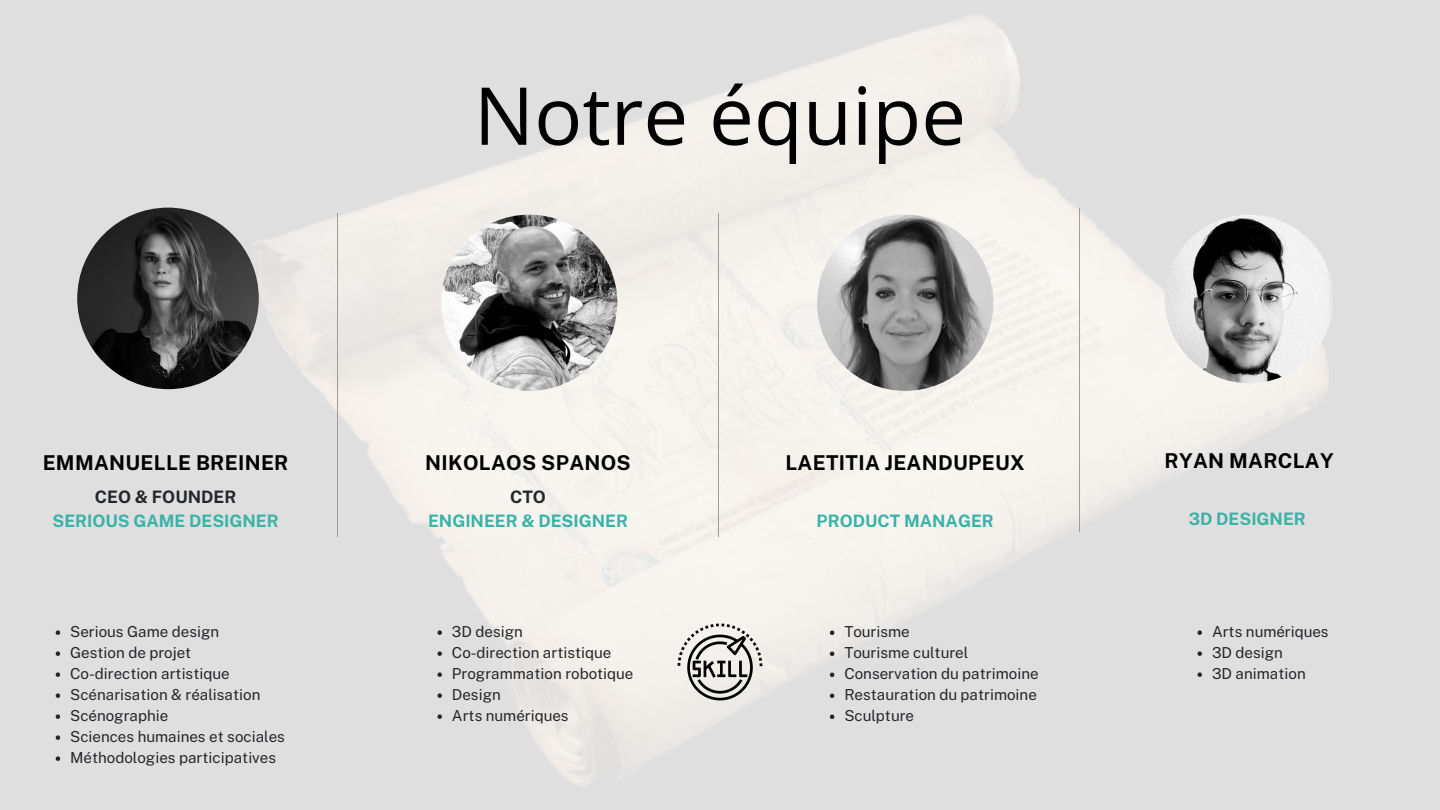
<style>
.page{position:relative;width:1440px;height:810px;background:#fff}
.page>*{position:absolute;margin:0;border:0;box-sizing:border-box;transform-origin:0 0}
.t1{font:80px "Open Sans";color:#000}
.t2{font:700 20.4px "Public Sans";letter-spacing:.015em;color:#000}
.t3{font:700 17.2px "Public Sans";color:#39b2a7}
.t4{font:700 17.2px "Public Sans";color:#252629}
.t5{font:15.2px/21px "Public Sans";color:#252629}
</style>
<div class="page">
<img style="left:0;top:0;width:1440px;height:810px">
<img style="left:441px;top:215px;width:176px;height:176px;border-radius:50%">
<img style="left:817px;top:215px;width:176px;height:176px;border-radius:50%">
<img style="left:77px;top:208px;width:182px;height:181px;border-radius:50%">
<hr style="left:337px;top:213px;width:1px;height:324px;background:#a19c95">
<hr style="left:719px;top:213px;width:1px;height:324px;background:#a19c95">
<img style="left:1165px;top:215px;width:169px;height:168px;border-radius:50%">
<hr style="left:718px;top:213px;width:1px;height:324px;background:#a19c95">
<hr style="left:1079px;top:208px;width:1px;height:324px;background:#a19c95">
<svg style="left:678px;top:624px;width:84px;height:76px;background:#bbb9b5"></svg>
<svg style="left:56px;top:630px;width:4px;height:5px"></svg>
<svg style="left:56px;top:651px;width:4px;height:5px"></svg>
<svg style="left:56px;top:672px;width:4px;height:5px"></svg>
<svg style="left:56px;top:693px;width:4px;height:5px"></svg>
<svg style="left:56px;top:714px;width:4px;height:5px"></svg>
<svg style="left:56px;top:735px;width:4px;height:5px"></svg>
<svg style="left:56px;top:756px;width:4px;height:5px"></svg>
<svg style="left:437px;top:630px;width:5px;height:5px"></svg>
<svg style="left:437px;top:651px;width:5px;height:5px"></svg>
<svg style="left:437px;top:672px;width:5px;height:5px"></svg>
<svg style="left:437px;top:693px;width:5px;height:5px"></svg>
<svg style="left:437px;top:714px;width:5px;height:5px"></svg>
<svg style="left:830px;top:631px;width:4px;height:4px"></svg>
<svg style="left:830px;top:652px;width:4px;height:4px"></svg>
<svg style="left:830px;top:673px;width:4px;height:4px"></svg>
<svg style="left:830px;top:694px;width:4px;height:4px"></svg>
<svg style="left:830px;top:715px;width:4px;height:4px"></svg>
<svg style="left:1197px;top:630px;width:5px;height:5px"></svg>
<svg style="left:1197px;top:651px;width:5px;height:5px"></svg>
<svg style="left:1197px;top:672px;width:5px;height:5px"></svg>
<h2 class="t2" style="left:43px;top:451px;width:247px">EMMANUELLE BREINER</h2>
<p class="t4" style="left:95px;top:487px;width:143px">CEO &amp; FOUNDER</p>
<p class="t3" style="left:52px;top:511px;width:228px">SERIOUS GAME DESIGNER</p>
<h1 class="t1" style="left:474px;top:59px;width:494px">Notre équipe</h1>
<h2 class="t2" style="left:425px;top:451px;width:207px">NIKOLAOS SPANOS</h2>
<p class="t4" style="left:510px;top:487px;width:37px">CTO</p>
<p class="t3" style="left:428px;top:511px;width:201px">ENGINEER &amp; DESIGNER</p>
<h2 class="t2" style="left:786px;top:451px;width:241px">LAETITIA JEANDUPEUX</h2>
<p class="t3" style="left:817px;top:511px;width:179px">PRODUCT MANAGER</p>
<h2 class="t2" style="left:1165px;top:448px;width:171px">RYAN MARCLAY</h2>
<p class="t3" style="left:1189px;top:509px;width:119px">3D DESIGNER</p>
<p class="t5" style="left:70px;top:621px;width:216px">Serious Game design<br>Gestion de projet<br>Co-direction artistique<br>Scénarisation &amp; réalisation<br>Scénographie<br>Sciences humaines et sociales<br>Méthodologies participatives</p>
<p class="t5" style="left:452px;top:621px;width:183px">3D design<br>Co-direction artistique<br>Programmation robotique<br>Design<br>Arts numériques</p>
<p class="t5" style="left:844px;top:621px;width:196px">Tourisme<br>Tourisme culturel<br>Conservation du patrimoine<br>Restauration du patrimoine<br>Sculpture</p>
<p class="t5" style="left:1212px;top:621px;width:118px">Arts numériques<br>3D design<br>3D animation</p>
</div>
